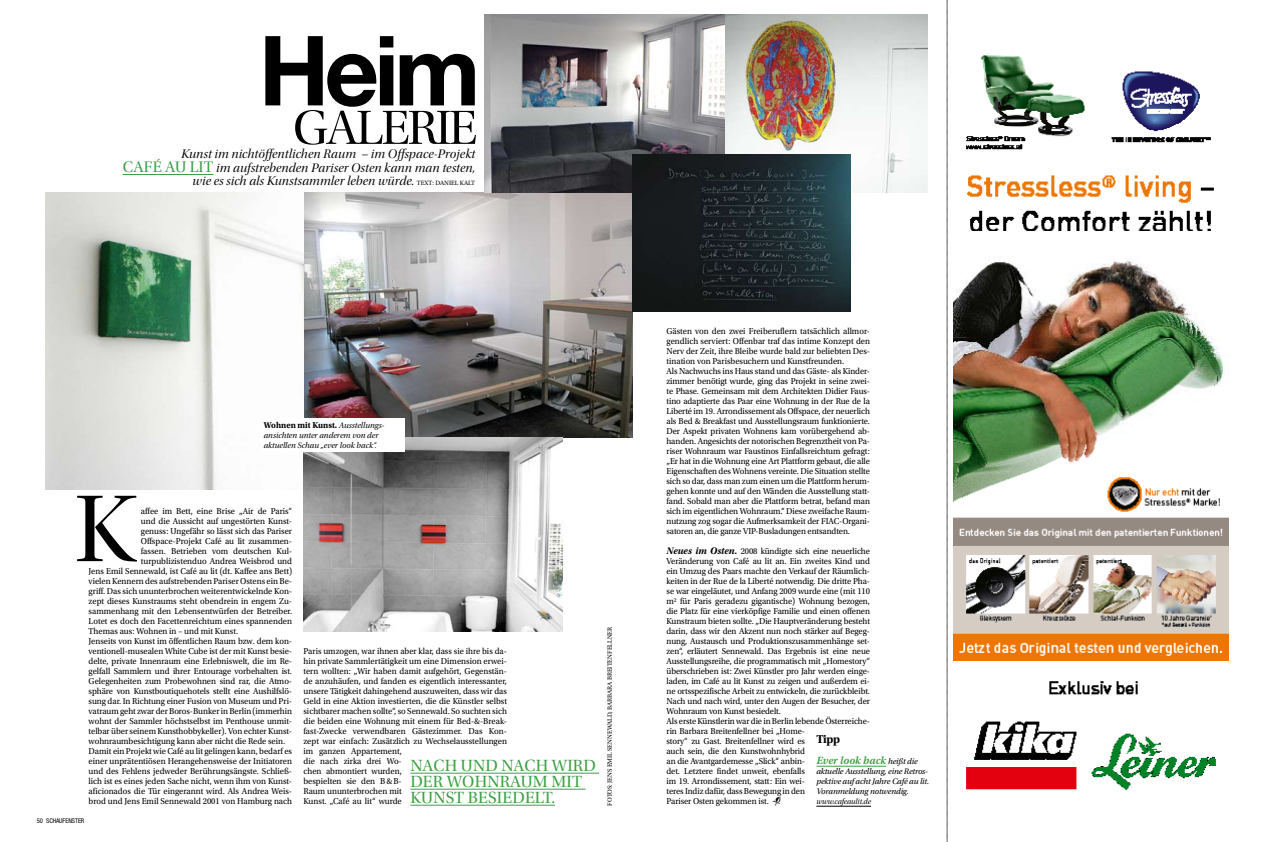
<style>
.page{position:relative;width:1265px;height:842px;background:#fff}
.page>*{position:absolute;margin:0;border:0;box-sizing:border-box;transform-origin:0 0}
.t1{font:99px "Utopia Std Disp";color:#000}
.t2{font:700 97px "Helvetica Neue LT Std";color:#000}
.t3{font:50px "Utopia Std Disp";letter-spacing:-.04em;color:#000}
.t4{font:17px/16px "Utopia Std Subh";letter-spacing:.01em;color:#3c9f48}
.t5{font:13px "Utopia Std Disp It";letter-spacing:.01em;color:#000}
.t6{font:700 12px "Utopia Std";color:#000}
.t7{font:italic 600 11px "Utopia Std";color:#3c9f48}
.t8{font:9px/10px "Utopia Std";letter-spacing:-.005em;color:#000;scale:.95 1}
.t9{font:700 9px "Utopia Std";color:#000;scale:.95 1}
.t10{font:italic 8.5px/10px "Utopia Std";letter-spacing:-.015em;color:#000}
.t11{font:8.5px/10px "Utopia Std Subh It";color:#000}
.t12{font:8px "Utopia Std Subh It";letter-spacing:-.01em;color:#000}
.t13{font:6.5px "Utopia Std";color:#000}
.t14{font:condensed 6.5px "Helvetica Neue LT Std";letter-spacing:-.01em;color:#000}
.s1{font-family:"Utopia Std Subh";font-size:16px;color:#3c9f48}
.s2{font-family:"Utopia Std";font-size:6.5px}
.s3{font-family:"Utopia Std Subh It";font-weight:400;font-size:8.5px}
.s4{font-family:"Utopia Std Bold Subh It";font-size:10px}
.s5{font-size:12px}
.s6{font-weight:400;font-size:8.5px;color:#000}
</style>
<div class="page">
<img style="left:484px;top:14px;width:443px;height:179px">
<hr style="left:410px;top:773px;width:189px;height:1px;background:#3c9f48">
<hr style="left:410px;top:789px;width:175px;height:1px;background:#3c9f48">
<hr style="left:410px;top:805px;width:145px;height:1px;background:#3c9f48">
<img style="left:303px;top:193px;width:329px;height:244px">
<img style="left:45px;top:193px;width:258px;height:297px">
<img style="left:303px;top:437px;width:259px;height:194px">
<img style="left:632px;top:154px;width:218px;height:158px">
<div style="left:261px;top:418px;width:143px;height:33px;background:#fff"></div>
<img style="left:953px;top:55px;width:274px;height:736px">
<svg style="left:946px;top:0;width:2px;height:842px;background:#acacac"></svg>
<hr style="left:123px;top:174px;width:90px;height:1px;background:#3c9f48">
<hr style="left:816px;top:766px;width:70px;height:1px;background:#3c9f48">
<hr style="left:816px;top:806px;width:55px;height:1px;background:#000">
<h2 class="t2" style="left:259px;top:11px;width:223px">Heim</h2>
<h3 class="t3" style="left:293px;top:101px;width:186px">GALERIE</h3>
<h3 class="t5" style="left:181px;top:147px;width:295px">Kunst im nichtöffentlichen Raum – im Offspace-Projekt</h3>
<h3 class="t5" style="left:123px;top:161px;width:354px"><span class="s1">CAFÉ AU LIT</span> im aufstrebenden Pariser Osten kann man testen,</h3>
<h3 class="t5" style="left:192px;top:174px;width:253px">wie es sich als Kunstsammler leben würde. <span class="s2">text : Daniel</span></h3>
<p class="t13" style="left:460px;top:180px;width:9px">Kalt</p>
<p class="t9" style="left:264px;top:419px;width:128px">Wohnen mit Kunst. <span class="s3">Ausstellungs-</span></p>
<p class="t11" style="left:264px;top:430px;width:116px">ansichten unter anderem von der aktuellen Schau „ever look back“.</p>
<h1 class="t1" style="left:75px;top:476px;width:64px">K</h1>
<p class="t8" style="left:141px;top:507px;width:161px">affee im Bett, eine Brise „Air de Paris“</p>
<p class="t8" style="left:141px;top:517px;width:161px">und die Aussicht auf ungestörten Kunst-</p>
<p class="t8" style="left:141px;top:527px;width:161px">genuss: Ungefähr so lässt sich das Pariser</p>
<p class="t8" style="left:141px;top:537px;width:161px">Offspace-Projekt Café au lit zusammen-</p>
<p class="t8" style="left:141px;top:547px;width:161px">fassen. Betrieben vom deutschen Kul-</p>
<p class="t8" style="left:141px;top:557px;width:161px">turpublizistenduo Andrea Weisbrod und</p>
<p class="t8" style="left:89px;top:567px;width:216px">Jens Emil Sennewald, ist Café au lit (dt. Kaffee ans Bett)</p>
<p class="t8" style="left:89px;top:577px;width:216px">vielen Kennern des aufstrebenden Pariser Ostens ein Be-</p>
<p class="t8" style="left:89px;top:587px;width:216px">griff. Das sich ununterbrochen weiterentwickelnde Kon-</p>
<p class="t8" style="left:89px;top:597px;width:216px">zept dieses Kunstraums steht obendrein in engem Zu-</p>
<p class="t8" style="left:89px;top:607px;width:216px">sammenhang mit den Lebensentwürfen der Betreiber.</p>
<p class="t8" style="left:89px;top:617px;width:216px">Lotet es doch den Facettenreichtum eines spannenden</p>
<p class="t8" style="left:89px;top:627px;width:159px">Themas aus: Wohnen in – und mit Kunst.</p>
<p class="t8" style="left:89px;top:637px;width:216px">Jenseits von Kunst im öffentlichen Raum bzw. dem kon-</p>
<p class="t8" style="left:89px;top:647px;width:216px">ventionell-musealen White Cube ist der mit Kunst besie-</p>
<p class="t8" style="left:89px;top:657px;width:216px">delte, private Innenraum eine Erlebniswelt, die im Re-</p>
<p class="t8" style="left:89px;top:667px;width:216px">gelfall Sammlern und ihrer Entourage vorbehalten ist.</p>
<p class="t8" style="left:89px;top:677px;width:216px">Gelegenheiten zum Probewohnen sind rar, die Atmo-</p>
<p class="t8" style="left:89px;top:687px;width:216px">sphäre von Kunstboutiquehotels stellt eine Aushilfslö-</p>
<p class="t8" style="left:89px;top:697px;width:216px">sung dar. In Richtung einer Fusion von Museum und Pri-</p>
<p class="t8" style="left:89px;top:707px;width:216px">vatraum geht zwar der Boros-Bunker in Berlin (immerhin</p>
<p class="t8" style="left:89px;top:717px;width:216px">wohnt der Sammler höchstselbst im Penthouse unmit-</p>
<p class="t8" style="left:89px;top:727px;width:216px">telbar über seinem Kunsthobbykeller). Von echter Kunst-</p>
<p class="t8" style="left:89px;top:737px;width:208px">wohnraumbesichtigung kann aber nicht die Rede sein.</p>
<p class="t8" style="left:89px;top:747px;width:216px">Damit ein Projekt wie Café au lit gelingen kann, bedarf es</p>
<p class="t8" style="left:89px;top:757px;width:216px">einer unprätentiösen Herangehensweise der Initiatoren</p>
<p class="t8" style="left:89px;top:767px;width:216px">und des Fehlens jedweder Berührungsängste. Schließ-</p>
<p class="t8" style="left:89px;top:777px;width:216px">lich ist es eines jeden Sache nicht, wenn ihm von Kunst-</p>
<p class="t8" style="left:89px;top:787px;width:216px">aficionados die Tür eingerannt wird. Als Andrea Weis-</p>
<p class="t8" style="left:89px;top:797px;width:216px">brod und Jens Emil Sennewald 2001 von Hamburg nach</p>
<p class="t14" style="left:37px;top:816px;width:49px">50 SCHAUFENSTER</p>
<p class="t8" style="left:303px;top:647px;width:216px">Paris umzogen, war ihnen aber klar, dass sie ihre bis da&shy;hin private Sammlertätigkeit um eine Dimension erwei&shy;tern wollten: „Wir haben damit aufgehört, Gegenstän&shy;de anzuhäufen, und fanden es eigentlich interessanter, unsere Tätigkeit dahingehend auszuweiten, dass wir das Geld in eine Aktion investierten, die die Künstler selbst sichtbarer machen sollte“, so Sennewald. So suchten sich die beiden eine Wohnung mit einem für Bed-&amp;-Break&shy;fast-Zwecke verwendbaren Gästezimmer. Das Kon&shy;zept war einfach: Zusätzlich zu Wechselausstellungen im ganzen Appartement,<br>die nach zirka drei Wo-<br>chen abmontiert wurden,<br>bespielten sie den B&amp;B-<br>Raum ununterbrochen mit<br>Kunst. „Café au lit“ wurde</p>
<h3 class="t4" style="left:410px;top:758px;width:187px">NACH UND NACH WIRD<br>DER WOHNRAUM MIT<br>KUNST BESIEDELT.</h3>
<p class="t13" style="left:606px;top:805px;width:180px;rotate:-90deg">fotos: Jens emil Sennewald, Barbara Breitenfellner</p>
<p class="t8" style="left:666px;top:327px;width:216px">Gästen von den zwei Freiberuflern tatsächlich allmor&shy;gendlich serviert: Offenbar traf das intime Konzept den Nerv der Zeit, ihre Bleibe wurde bald zur beliebten Des&shy;tination von Parisbesuchern und Kunstfreunden.<br>Als Nachwuchs ins Haus stand und das Gäste- als Kinder&shy;zimmer benötigt wurde, ging das Projekt in seine zwei&shy;te Phase. Gemeinsam mit dem Architekten Didier Faus&shy;tino adaptierte das Paar eine Wohnung in der Rue de la Liberté im 19. Arrondissement als Offspace, der neuerlich als Bed &amp; Breakfast und Ausstellungsraum funktionierte.<br>Der Aspekt privaten Wohnens kam vorübergehend ab&shy;handen. Angesichts der notorischen Begrenztheit von Pa&shy;riser Wohnraum war Faustinos Einfallsreichtum gefragt: „Er hat in die Wohnung eine Art Plattform gebaut, die alle Eigenschaften des Wohnens vereinte. Die Situation stellte sich so dar, dass man zum einen um die Plattform herum&shy;gehen konnte und auf den Wänden die Ausstellung statt&shy;fand. Sobald man aber die Plattform betrat, befand man sich im eigentlichen Wohnraum.“ Diese zweifache Raum&shy;nutzung zog sogar die Aufmerksamkeit der FIAC-Organi&shy;satoren an, die ganze VIP-Busladungen entsandten.</p>
<p class="t8" style="left:666px;top:547px;width:216px"><span class="s4">Neues im Osten.</span> 2008 kündigte sich eine neuerliche Veränderung von Café au lit an. Ein zweites Kind und ein Umzug des Paars machte den Verkauf der Räumlich&shy;keiten in der Rue de la Liberté notwendig. Die dritte Pha&shy;se war eingeläutet, und Anfang 2009 wurde eine (mit 110 m<sup>2</sup> für Paris geradezu gigantische) Wohnung bezogen, die Platz für eine vierköpfige Familie und einen offenen Kunstraum bieten sollte. „Die Hauptveränderung besteht darin, dass wir den Akzent nun noch stärker auf Begeg&shy;nung, Austausch und Produktionszusammenhänge set&shy;zen“, erläutert Sennewald. Das Ergebnis ist eine neue Ausstellungsreihe, die programmatisch mit „Homestory“ überschrieben ist: Zwei Künstler pro Jahr werden einge&shy;laden, im Café au lit Kunst zu zeigen und außerdem ei&shy;ne ortsspezifische Arbeit zu entwickeln, die zurückbleibt.<br>Nach und nach wird, unter den Augen der Besucher, der Wohnraum von Kunst besiedelt.<br>Als erste Künstlerin war die in Berlin lebende Österreiche&shy;rin Barbara Breitenfellner bei „Home-<br>story“ zu Gast. Breitenfellner wird es<br>auch sein, die den Kunstwohnhybrid<br>an die Avantgardemesse „Slick“ anbin-<br>det. Letztere findet unweit, ebenfalls<br>im 19. Arrondissement, statt: Ein wei-<br>teres Indiz dafür, dass Bewegung in den<br>Pariser Osten gekommen ist. <span class="s5">•</span></p>
<h3 class="t6" style="left:816px;top:732px;width:25px">Tipp</h3>
<p class="t7" style="left:816px;top:754px;width:103px">Ever look back <span class="s6">heißt die</span></p>
<p class="t10" style="left:816px;top:766px;width:114px">aktuelle Ausstellung, eine Retros&shy;pektive auf acht Jahre Café au lit.<br>Voranmeldung notwendig.</p>
<p class="t12" style="left:816px;top:797px;width:56px">www.cafeaulit.de</p>
</div>
